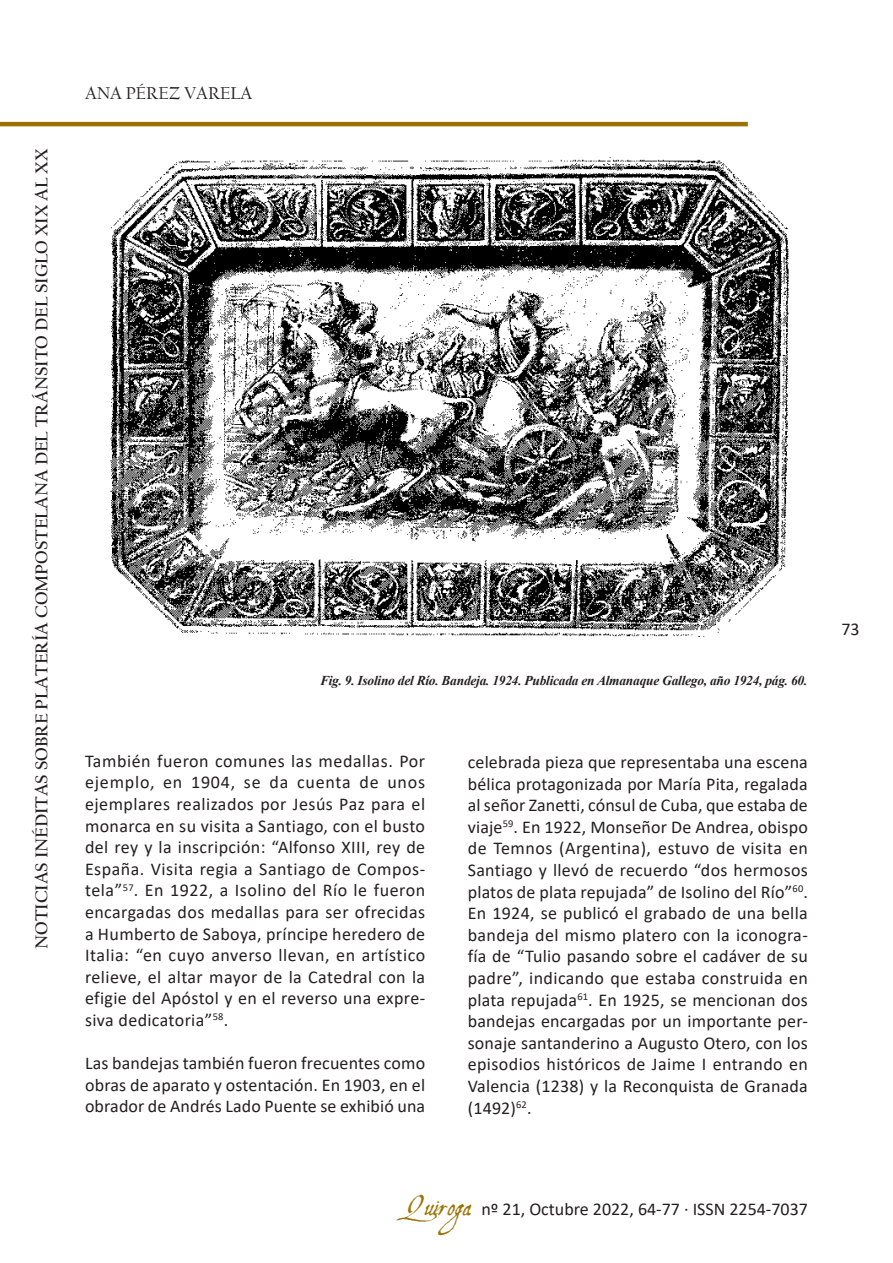
<style>
.page{position:relative;width:893px;height:1263px;background:#fff}
.page>*{position:absolute;margin:0;border:0;box-sizing:border-box;transform-origin:0 0}
.cuerpo_de_texto{font:18px/21.6px "Calibri";letter-spacing:.01em;color:#231f20;text-align:justify}
.t1{font:700 18px "Californian FB";color:#231f20}
.t2{font:18px "Californian FB";color:#231f20}
.pie_de_foto{font:italic 700 13.5px "Times New Roman";letter-spacing:-.02em;color:#231f20}
.s1{font-family:"Aquiline";font-size:27px;color:#9b7305}
</style>
<div class="page">
<hr style="left:0;top:122px;width:748px;height:4px;background:#9b7305">
<img style="left:110px;top:157px;width:679px;height:480px">
<p class="t1" style="left:31px;top:949px;width:799px;rotate:-90deg">Noticias Inéditas Sobre Platería Compostelana Del Tránsito Del Siglo Xix Al Xx</p>
<p class="t2" style="left:85px;top:83px;width:112px">ANA PÉREZ VARE</p>
<p class="t2" style="left:231px;top:83px;width:19px">LA</p>
<p class="pie_de_foto" style="left:320px;top:671px;width:489px">Fig. 9. Isolino del Río. Bandeja. 1924. Publicada en Almanaque Gallego, año 1924, pág. 60.</p>
<p class="cuerpo_de_texto" style="left:85px;top:750px;width:342px">También fueron comunes las medallas. Por ejemplo, en 1904, se da cuenta de unos ejemplares realizados por Jesús Paz para el monarca en su visita a Santiago, con el busto del rey y la inscripción: “Alfonso XIII, rey de España. Visita regia a Santiago de Compos&shy;tela”<sup>57</sup>. En 1922, a Isolino del Río le fueron encargadas dos medallas para ser ofrecidas a Humberto de Saboya, príncipe heredero de Italia: “en cuyo anverso llevan, en artístico relieve, el altar mayor de la Catedral con la efigie del Apóstol y en el reverso una expre&shy;siva dedicatoria”<sup>58</sup>.</p>
<p class="cuerpo_de_texto" style="left:85px;top:1052px;width:342px">Las bandejas también fueron frecuentes como obras de aparato y ostentación. En 1903, en el obrador de Andrés Lado Puente se exhibió una</p>
<p class="cuerpo_de_texto" style="left:468px;top:751px;width:342px">celebrada pieza que representaba una escena bélica protagonizada por María Pita, regalada al señor Zanetti, cónsul de Cuba, que estaba de viaje<sup>59</sup>. En 1922, Monseñor De Andrea, obispo de Temnos (Argentina), estuvo de visita en Santiago y llevó de recuerdo “dos hermosos platos de plata repujada” de Isolino del Río”<sup>60</sup>.<br>En 1924, se publicó el grabado de una bella bandeja del mismo platero con la iconogra&shy;fía de “Tulio pasando sobre el cadáver de su padre”, indicando que estaba construida en plata repujada<sup>61</sup>. En 1925, se mencionan dos bandejas encargadas por un importante per&shy;sonaje santanderino a Augusto Otero, con los episodios históricos de Jaime I entrando en Valencia (1238) y la Reconquista de Granada (1492)<sup>62</sup>.</p>
<p class="cuerpo_de_texto" style="left:405px;top:1198px;width:404px"><span class="s1">Quiroga</span> nº 21, Octubre 2022, 64-77 · ISSN 2254-7037</p>
<p class="cuerpo_de_texto" style="left:841px;top:617px;width:20px">73</p>
</div>
